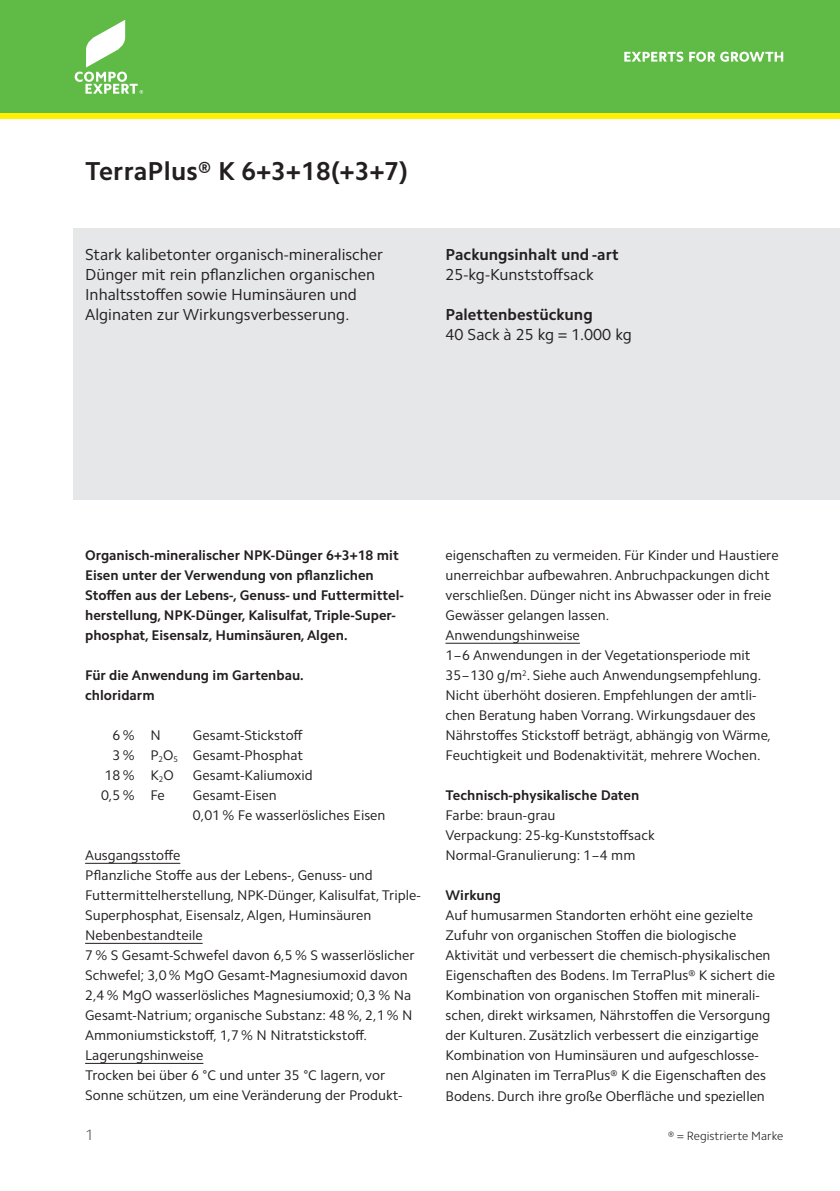
<style>
.page{position:relative;width:840px;height:1191px;background:#fff}
.page>*{position:absolute;margin:0;border:0;box-sizing:border-box;transform-origin:0 0}
.t1{font:700 26px "Camphor Pro";letter-spacing:.01em;color:#231f20}
.t2{font:16px/20px "Camphor Pro";color:#231f20}
.t3{font:700 16px "Camphor Pro";color:#231f20}
.t4{font:300 15px "Camphor Pro";color:#57585a}
.t5{font:14px/20px "Camphor Pro";color:#231f20}
.t6{font:700 14px/20px "Camphor Pro";color:#231f20}
.t7{font:300 12px "Camphor Pro";color:#231f20}
</style>
<div class="page">
<div style="left:74px;top:228px;width:765px;height:272px;background:#e6e7e9"></div>
<hr style="left:85px;top:863px;width:95px;height:1px;background:#231f20">
<hr style="left:85px;top:943px;width:117px;height:1px;background:#231f20">
<hr style="left:85px;top:1063px;width:118px;height:1px;background:#231f20">
<hr style="left:445px;top:643px;width:134px;height:1px;background:#231f20">
<div style="left:0;top:0;width:839px;height:113px;background:#60bb46"></div>
<div style="left:0;top:113px;width:839px;height:6px;background:#fff101"></div>
<svg style="left:75px;top:20px;width:68px;height:74px"></svg>
<svg style="left:624px;top:52px;width:158px;height:10px"></svg>
<h1 class="t1" style="left:85px;top:156px;width:324px">TerraPlus® K 6+3+18(+3+7)</h1>
<p class="t2" style="left:85px;top:244px;width:299px">Stark kalibetonter organisch-mineralischer Dünger mit rein pflanzlichen organischen Inhaltsstoffen sowie Huminsäuren und Alginaten zur Wirkungsverbesserung.</p>
<p class="t3" style="left:445px;top:245px;width:175px">Packungsinhalt und -art</p>
<p class="t2" style="left:445px;top:264px;width:150px">25-kg-Kunststoffsack</p>
<p class="t3" style="left:445px;top:305px;width:149px">Palettenbestückung</p>
<p class="t2" style="left:445px;top:324px;width:188px">40 Sack à 25 kg = 1.000 kg</p>
<p class="t6" style="left:85px;top:545px;width:320px">Organisch-mineralischer NPK-Dünger 6+3+18 mit Eisen unter der Verwendung von pflanzlichen Stoffen aus der Lebens-, Genuss- und Futtermittel&shy;herstellung, NPK-Dünger, Kalisulfat, Triple-Super&shy;phosphat, Eisensalz, Huminsäuren, Algen.</p>
<p class="t6" style="left:85px;top:665px;width:220px">Für die Anwendung im Gartenbau. chloridarm</p>
<p class="t5" style="left:112px;top:725px;width:50px">6% N</p>
<p class="t5" style="left:193px;top:725px;width:111px">Gesamt-Stickstoff</p>
<p class="t5" style="left:112px;top:745px;width:192px">3 % P<sub>2</sub>O<sub>5</sub> Gesamt-Phosphat</p>
<p class="t5" style="left:104px;top:765px;width:71px">18 % K<sub>2</sub>O</p>
<p class="t5" style="left:193px;top:765px;width:121px">Gesamt-Kaliumoxid</p>
<p class="t5" style="left:101px;top:785px;width:65px">0,5 % Fe</p>
<p class="t5" style="left:193px;top:785px;width:194px">Gesamt-Eisen<br>0,01 % Fe wasserlösliches Eisen</p>
<p class="t5" style="left:85px;top:845px;width:337px">Ausgangsstoffe<br>Pflanzliche Stoffe aus der Lebens-, Genuss- und Futtermittelherstellung, NPK-Dünger, Kalisulfat, Triple-Superphosphat, Eisensalz, Algen, Huminsäuren Nebenbestandteile<br>7 % S Gesamt-Schwefel davon 6,5 % S wasserlöslicher Schwefel; 3,0 % MgO Gesamt-Magnesiumoxid davon 2,4 % MgO wasserlösliches Magnesiumoxid; 0,3 % Na Gesamt-Natrium; organische Substanz: 48 %, 2,1 % N Ammoniumstickstoff, 1,7 % N Nitratstickstoff.<br>Lagerungshinweise<br>Trocken bei über 6 °C und unter 35 °C lagern, vor Sonne schützen, um eine Veränderung der Produkt-</p>
<p class="t5" style="left:445px;top:545px;width:334px">eigenschaften zu vermeiden. Für Kinder und Haustiere unerreichbar aufbewahren. Anbruchpackungen dicht verschließen. Dünger nicht ins Abwasser oder in freie Gewässer gelangen lassen.<br>Anwendungshinweise<br>1–6 Anwendungen in der Vegetationsperiode mit 35–130 g/m<sup>2</sup>. Siehe auch Anwendungsempfehlung.<br>Nicht überhöht dosieren. Empfehlungen der amtli&shy;chen Beratung haben Vorrang. Wirkungsdauer des Nährstoffes Stickstoff beträgt, abhängig von Wärme, Feuchtigkeit und Bodenaktivität, mehrere Wochen.</p>
<p class="t6" style="left:445px;top:785px;width:195px">Technisch-physikalische Daten</p>
<p class="t5" style="left:445px;top:805px;width:211px">Farbe: braun-grau<br>Verpackung: 25-kg-Kunststoffsack<br>Normal-Granulierung: 1–4 mm</p>
<p class="t6" style="left:445px;top:885px;width:57px">Wirkung</p>
<p class="t5" style="left:445px;top:905px;width:331px">Auf humusarmen Standorten erhöht eine gezielte Zufuhr von organischen Stoffen die biologische Aktivität und verbessert die chemisch-physikalischen Eigenschaften des Bodens. Im TerraPlus® K sichert die Kombination von organischen Stoffen mit minerali&shy;schen, direkt wirksamen, Nährstoffen die Versorgung der Kulturen. Zusätzlich verbessert die einzigartige Kombination von Huminsäuren und aufgeschlosse&shy;nen Alginaten im TerraPlus® K die Eigenschaften des Bodens. Durch ihre große Oberfläche und speziellen</p>
<p class="t4" style="left:85px;top:1126px;width:18px">74</p>
<p class="t7" style="left:667px;top:1129px;width:117px">® = Registrierte Marke</p>
<p class="t4" style="left:85px;top:1126px;width:10px">1</p>
</div>
